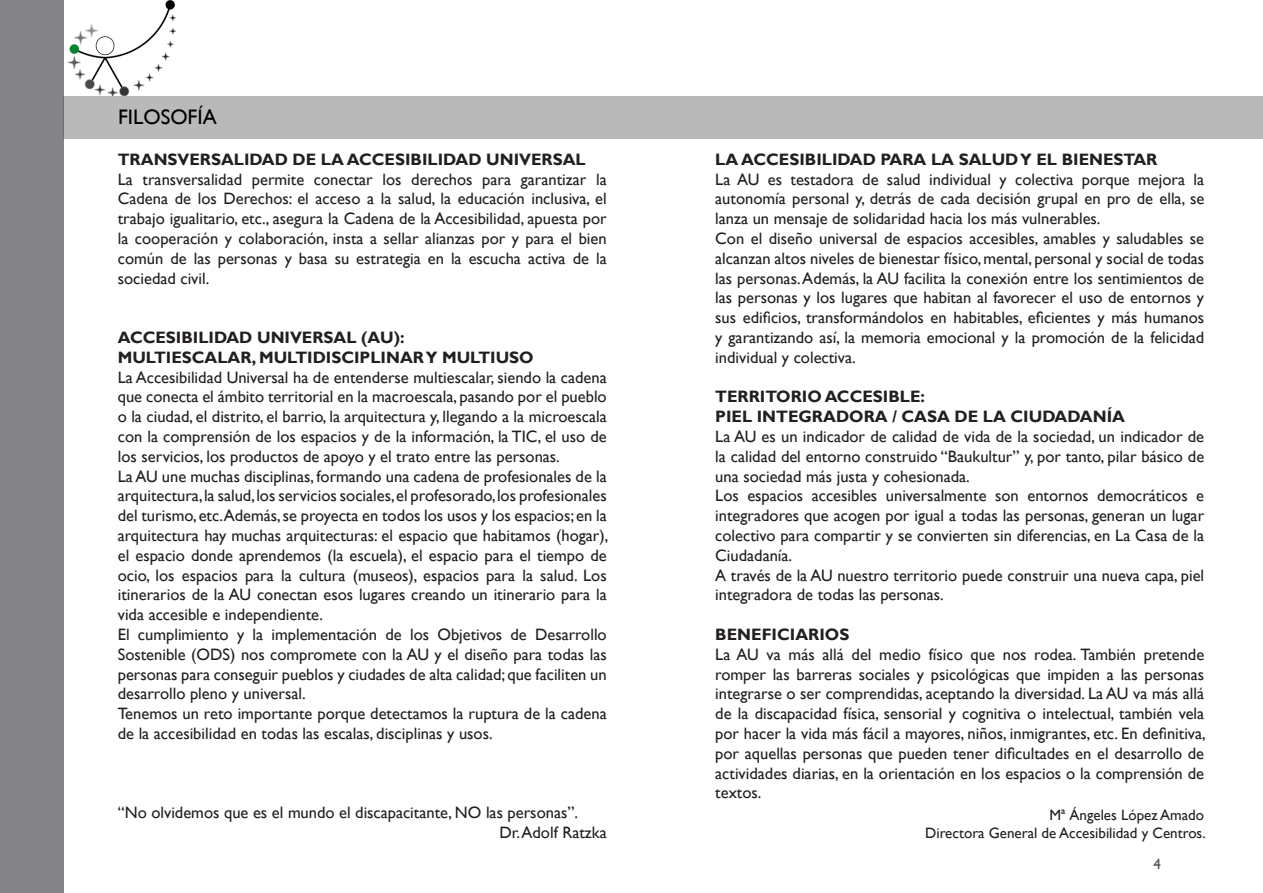
<style>
.page{position:relative;width:1263px;height:893px;background:#fff}
.page>*{position:absolute;margin:0;border:0;box-sizing:border-box;transform-origin:0 0}
.t1{font:21px "Gill Sans";color:#000}
.t2{font:16.5px/19.8px "Gill Sans";color:#231f20;text-align:justify}
.t3{font:700 16.5px "Gill Sans";color:#231f20}
.t4{font:15px "Gill Sans";color:#231f20}
.t5{font:15px "Gill Sans";color:#505052}
</style>
<div class="page">
<div style="left:0;top:0;width:64px;height:893px;background:#848486"></div>
<img style="left:67px;top:0;width:109px;height:96px">
<div style="left:64px;top:96px;width:1199px;height:42px;background:#b9b9ba"></div>
<p class="t1" style="left:118px;top:105px;width:100px">FILOSOFÍA</p>
<p class="t3" style="left:118px;top:149px;width:469px">TRANSVERSALIDAD DE LA ACCESIBILIDAD UNIVERSAL</p>
<p class="t2" style="left:118px;top:169px;width:490px">La transversalidad permite conectar los derechos para garantizar la Cadena de los Derechos: el acceso a la salud, la educación inclusiva, el trabajo igualitario, etc., asegura la Cadena de la Accesibilidad, apuesta por la cooperación y colaboración, insta a sellar alianzas por y para el bien común de las personas y basa su estrategia en la escucha activa de la sociedad civil.</p>
<p class="t3" style="left:118px;top:327px;width:288px">ACCESIBILIDAD UNIVERSAL (AU):</p>
<p class="t3" style="left:118px;top:347px;width:417px">MULTIESCALAR, MULTIDISCIPLINAR Y MULTIUSO</p>
<p class="t2" style="left:118px;top:367px;width:490px">La Accesibilidad Universal ha de entenderse multiescalar, siendo la cadena que conecta el ámbito territorial en la macroescala, pasando por el pueblo o la ciudad, el distrito, el barrio, la arquitectura y, llegando a la microescala con la comprensión de los espacios y de la información, la TIC, el uso de los servicios, los productos de apoyo y el trato entre las personas.</p>
<p class="t2" style="left:118px;top:466px;width:492px">La AU une muchas disciplinas, formando una cadena de profesionales de la arquitectura, la salud, los servicios sociales, el profesorado, los profesionales del turismo, etc.Además, se proyecta en todos los usos y los espacios; en la arquitectura hay muchas arquitecturas: el espacio que habitamos (hogar), el espacio donde aprendemos (la escuela), el espacio para el tiempo de ocio, los espacios para la cultura (museos), espacios para la salud. Los itinerarios de la AU conectan esos lugares creando un itinerario para la vida accesible e independiente.</p>
<p class="t2" style="left:118px;top:625px;width:490px">El cumplimiento y la implementación de los Objetivos de Desarrollo Sostenible (ODS) nos compromete con la AU y el diseño para todas las personas para conseguir pueblos y ciudades de alta calidad; que faciliten un desarrollo pleno y universal.</p>
<p class="t2" style="left:118px;top:704px;width:490px">Tenemos un reto importante porque detectamos la ruptura de la cadena de la accesibilidad en todas las escalas, disciplinas y usos.</p>
<p class="t2" style="left:118px;top:803px;width:462px">“No olvidemos que es el mundo el discapacitante, NO las personas”.</p>
<p class="t2" style="left:499px;top:823px;width:109px">Dr. Adolf Ratzka</p>
<p class="t3" style="left:715px;top:149px;width:444px">LA ACCESIBILIDAD PARA LA SALUD Y EL BIENESTAR</p>
<p class="t2" style="left:715px;top:169px;width:490px">La AU es testadora de salud individual y colectiva porque mejora la autonomía personal y, detrás de cada decisión grupal en pro de ella, se lanza un mensaje de solidaridad hacia los más vulnerables.</p>
<p class="t2" style="left:715px;top:229px;width:490px">Con el diseño universal de espacios accesibles, amables y saludables se alcanzan altos niveles de bienestar físico, mental, personal y social de todas las personas. Además, la AU facilita la conexión entre los sentimientos de las personas y los lugares que habitan al favorecer el uso de entornos y sus edificios, transformándolos en habitables, eficientes y más humanos y garantizando así, la memoria emocional y la promoción de la felicidad individual y colectiva.</p>
<p class="t3" style="left:715px;top:387px;width:211px">TERRITORIO ACCESIBLE:</p>
<p class="t3" style="left:715px;top:407px;width:411px">PIEL INTEGRADORA / CASA DE LA CIUDADANÍA</p>
<p class="t2" style="left:715px;top:427px;width:490px">La AU es un indicador de calidad de vida de la sociedad, un indicador de la calidad del entorno construido “Baukultur” y, por tanto, pilar básico de una sociedad más justa y cohesionada.</p>
<p class="t2" style="left:715px;top:486px;width:490px">Los espacios accesibles universalmente son entornos democráticos e integradores que acogen por igual a todas las personas, generan un lugar colectivo para compartir y se convierten sin diferencias, en La Casa de la Ciudadanía.</p>
<p class="t2" style="left:715px;top:565px;width:490px">A través de la AU nuestro territorio puede construir una nueva capa, piel integradora de todas las personas.</p>
<p class="t3" style="left:715px;top:624px;width:136px">BENEFICIARIOS</p>
<p class="t2" style="left:715px;top:645px;width:492px">La AU va más allá del medio físico que nos rodea. También pretende romper las barreras sociales y psicológicas que impiden a las personas integrarse o ser comprendidas, aceptando la diversidad. La AU va más allá de la discapacidad física, sensorial y cognitiva o intelectual, también vela por hacer la vida más fácil a mayores, niños, inmigrantes, etc. En definitiva, por aquellas personas que pueden tener dificultades en el desarrollo de actividades diarias, en la orientación en los espacios o la comprensión de textos.</p>
<p class="t4" style="left:1049px;top:806px;width:156px">Mª Ángeles López Amado</p>
<p class="t4" style="left:925px;top:824px;width:282px">Directora General de Accesibilidad y Centros.</p>
<p class="t5" style="left:1153px;top:855px;width:9px">4</p>
</div>
